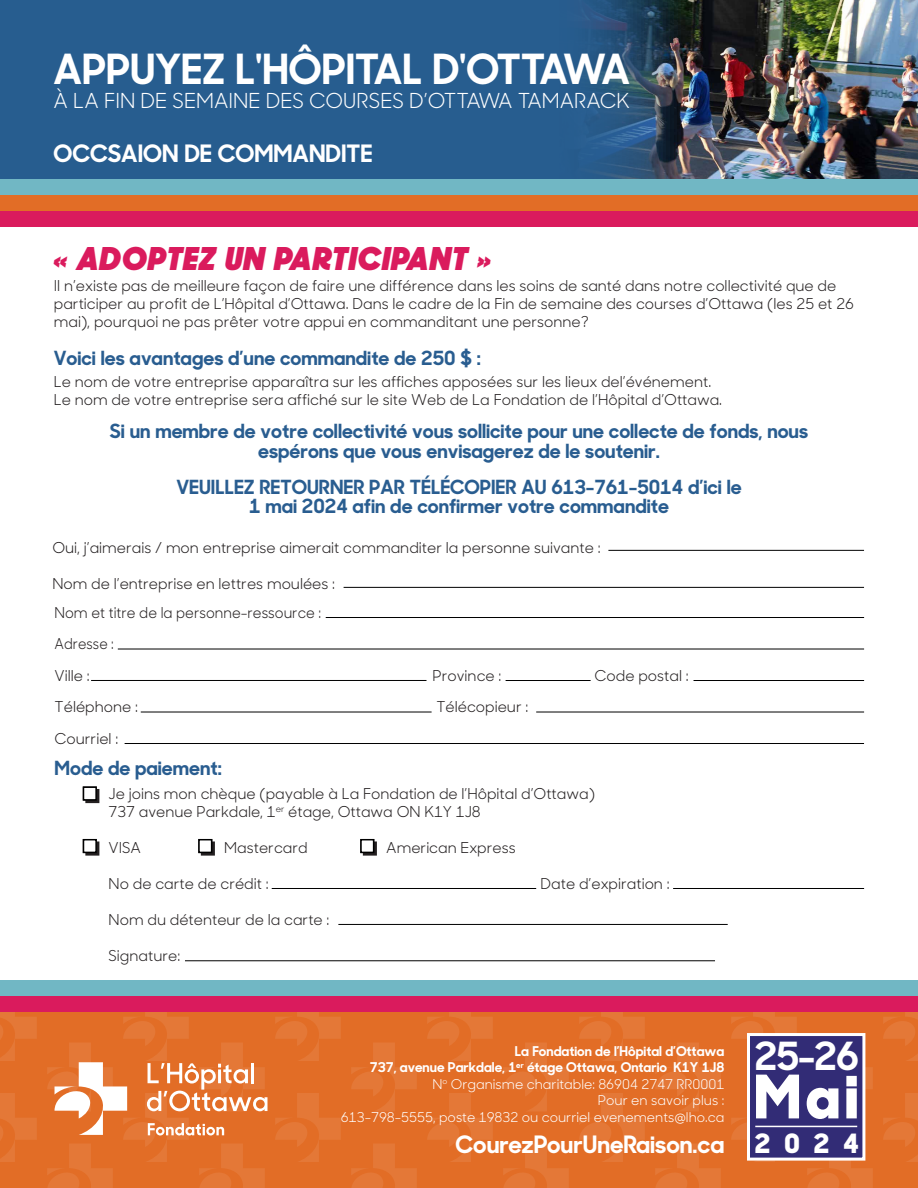
<style>
.page{position:relative;width:918px;height:1188px;background:#fff}
.page>*{position:absolute;margin:0;border:0;box-sizing:border-box;transform-origin:0 0}
.t1{font:800 60px "Sharp Sans No 1";color:#fff}
.t2{font:700 41.55px "Sharp Sans No 1";color:#fff}
.t3{font:700 38.85px "Sharp Sans No 1";color:#fff}
.t4{font:italic 900 31.5px "Sharp Sans No 1";letter-spacing:.05em;color:#da1b5d}
.t5{font:800 26.55px "Sharp Sans No 1";color:#fff}
.t6{font:700 24px "Sharp Sans No 1";color:#fff}
.t7{font:20.7px "Sharp Sans No 1";color:#fff}
.t8{font:700 19.5px/19.5px "Sharp Sans No 1";color:#295d90;text-align:center}
.t9{font:15px/18px "Sharp Sans No 1";color:#231f20}
.t10{font:15px/31.5px "Sharp Sans No 1";color:#231f20;scale:.95 1}
.t11{font:13.5px/16.5px "Sharp Sans No 1";color:#fff;text-align:right}
.s1{font-weight:700}
</style>
<div class="page">
<svg style="left:85px;top:789px;width:14px;height:14px"></svg>
<div style="left:83px;top:786px;width:14px;height:15px;background:#fff;border:2px solid #000"></div>
<svg style="left:83px;top:841px;width:16px;height:15px"></svg>
<div style="left:83px;top:839px;width:14px;height:14px;background:#fff;border:2px solid #000"></div>
<svg style="left:198px;top:839px;width:17px;height:17px"></svg>
<div style="left:198px;top:839px;width:14px;height:14px;background:#fff;border:2px solid #000"></div>
<svg style="left:360px;top:839px;width:17px;height:17px"></svg>
<div style="left:360px;top:839px;width:14px;height:14px;background:#fff;border:2px solid #000"></div>
<hr style="left:608px;top:550px;width:256px;height:1px;background:#000">
<hr style="left:344px;top:587px;width:520px;height:1px;background:#000">
<hr style="left:326px;top:617px;width:538px;height:1px;background:#000">
<hr style="left:118px;top:649px;width:746px;height:1px;background:#000">
<hr style="left:91px;top:680px;width:336px;height:1px;background:#000">
<hr style="left:506px;top:680px;width:85px;height:1px;background:#000">
<hr style="left:694px;top:680px;width:170px;height:1px;background:#000">
<hr style="left:141px;top:712px;width:291px;height:1px;background:#000">
<hr style="left:536px;top:712px;width:328px;height:1px;background:#000">
<hr style="left:125px;top:743px;width:739px;height:1px;background:#000">
<hr style="left:272px;top:888px;width:264px;height:1px;background:#000">
<hr style="left:673px;top:888px;width:191px;height:1px;background:#000">
<hr style="left:338px;top:924px;width:390px;height:1px;background:#000">
<hr style="left:185px;top:960px;width:530px;height:1px;background:#000">
<svg style="left:0;top:1012px;width:918px;height:176px;background:#e26f2a"></svg>
<div style="left:0;top:980px;width:918px;height:16px;background:#71b7c4"></div>
<div style="left:0;top:996px;width:918px;height:16px;background:#da1b5d"></div>
<svg style="left:148px;top:1123px;width:76px;height:13px"></svg>
<svg style="left:55px;top:1062px;width:72px;height:73px"></svg>
<svg style="left:147px;top:1063px;width:120px;height:48px"></svg>
<div style="left:747px;top:1033px;width:118px;height:128px;background:#322c76;border:3px solid #fff"></div>
<hr style="left:755px;top:1126px;width:102px;height:1px;background:#fff">
<img style="left:0;top:0;width:918px;height:179px">
<div style="left:0;top:179px;width:918px;height:16px;background:#71b7c4"></div>
<div style="left:0;top:211px;width:918px;height:16px;background:#da1b5d"></div>
<div style="left:0;top:195px;width:918px;height:16px;background:#e26d26"></div>
<h2 class="t2" style="left:54px;top:38px;width:578px">APPUYEZ L'HÔPITAL D'OTTAWA</h2>
<h3 class="t7" style="left:54px;top:86px;width:578px">À LA FIN DE SEMAINE DES COURSES D’OTTAWA TAMARACK</h3>
<h3 class="t6" style="left:54px;top:135px;width:320px">OCCSAION DE COMMANDITE</h3>
<h3 class="t4" style="left:54px;top:234px;width:438px">« ADOPTEZ UN PARTICIPANT »</h3>
<p class="t9" style="left:54px;top:276px;width:802px">Il n’existe pas de meilleure façon de faire une différence dans les soins de santé dans notre collectivité que de participer au profit de L’Hôpital d’Ottawa. Dans le cadre de la Fin de semaine des courses d’Ottawa (les 25 et 26 mai), pourquoi ne pas prêter votre appui en commanditant une personne?</p>
<h3 class="t8" style="left:54px;top:347px;width:428px">Voici les avantages d’une commandite de 250 $ :</h3>
<p class="t9" style="left:54px;top:372px;width:670px">Le nom de votre entreprise apparaîtra sur les affiches apposées sur les lieux del’événement.<br>Le nom de votre entreprise sera affiché sur le site Web de La Fondation de l’Hôpital d’Ottawa.</p>
<h3 class="t8" style="left:110px;top:420px;width:700px">Si un membre de votre collectivité vous sollicite pour une collecte de fonds, nous espérons que vous envisagerez de le soutenir.</h3>
<h3 class="t8" style="left:176px;top:476px;width:567px">VEUILLEZ RETOURNER PAR TÉLÉCOPIER AU 613-761-5014 d’ici le<br>1 mai 2024 afin de confirmer votre commandite</h3>
<p class="t9" style="left:52px;top:538px;width:550px">Oui, j’aimerais / mon entreprise aimerait commanditer la personne suivante :</p>
<p class="t9" style="left:52px;top:574px;width:284px">Nom de l’entreprise en lettres moulées :</p>
<p class="t10" style="left:55px;top:596px;width:282px">Nom et titre de la personne-ressource :<br>Adresse :<br>Ville :</p>
<p class="t9" style="left:433px;top:666px;width:70px">Province :</p>
<p class="t9" style="left:595px;top:666px;width:96px">Code postal :</p>
<p class="t9" style="left:55px;top:697px;width:85px">Téléphone :</p>
<p class="t9" style="left:436px;top:697px;width:93px">Télécopieur :</p>
<p class="t9" style="left:55px;top:729px;width:65px">Courriel :</p>
<h3 class="t8" style="left:55px;top:757px;width:169px">Mode de paiement:</h3>
<p class="t9" style="left:109px;top:784px;width:488px">Je joins mon chèque (payable à La Fondation de l’Hôpital d’Ottawa)<br>737 avenue Parkdale, 1<sup>er</sup> étage, Ottawa ON K1Y 1J8</p>
<p class="t9" style="left:109px;top:838px;width:34px">VISA</p>
<p class="t9" style="left:224px;top:838px;width:85px">Mastercard</p>
<p class="t9" style="left:386px;top:838px;width:131px">American Express</p>
<p class="t9" style="left:109px;top:874px;width:162px">No de carte de crédit :</p>
<p class="t9" style="left:541px;top:874px;width:131px">Date d’expiration :</p>
<p class="t9" style="left:109px;top:910px;width:222px">Nom du détenteur de la carte :</p>
<p class="t9" style="left:109px;top:946px;width:73px">Signature:</p>
<p class="t11" style="left:341px;top:1042px;width:385px"><span class="s1">La Fondation de l’Hôpital d’Ottawa<br>737, avenue Parkdale, 1</span><sup>er</sup> <span class="s1">étage Ottawa, Ontario K1Y 1J8<br></span>N<sup>o</sup> Organisme charitable: 86904 2747 RR0001<br>Pour en savoir plus :<br>613-798-5555, poste 19832 ou courriel evenements@lho.ca</p>
<h3 class="t3" style="left:755px;top:1028px;width:106px">25-26</h3>
<h1 class="t1" style="left:755px;top:1053px;width:105px">Mai</h1>
<h3 class="t5" style="left:755px;top:1124px;width:106px">2024</h3>
<h3 class="t6" style="left:456px;top:1126px;width:270px">CourezPourUneRaison.ca</h3>
</div>
